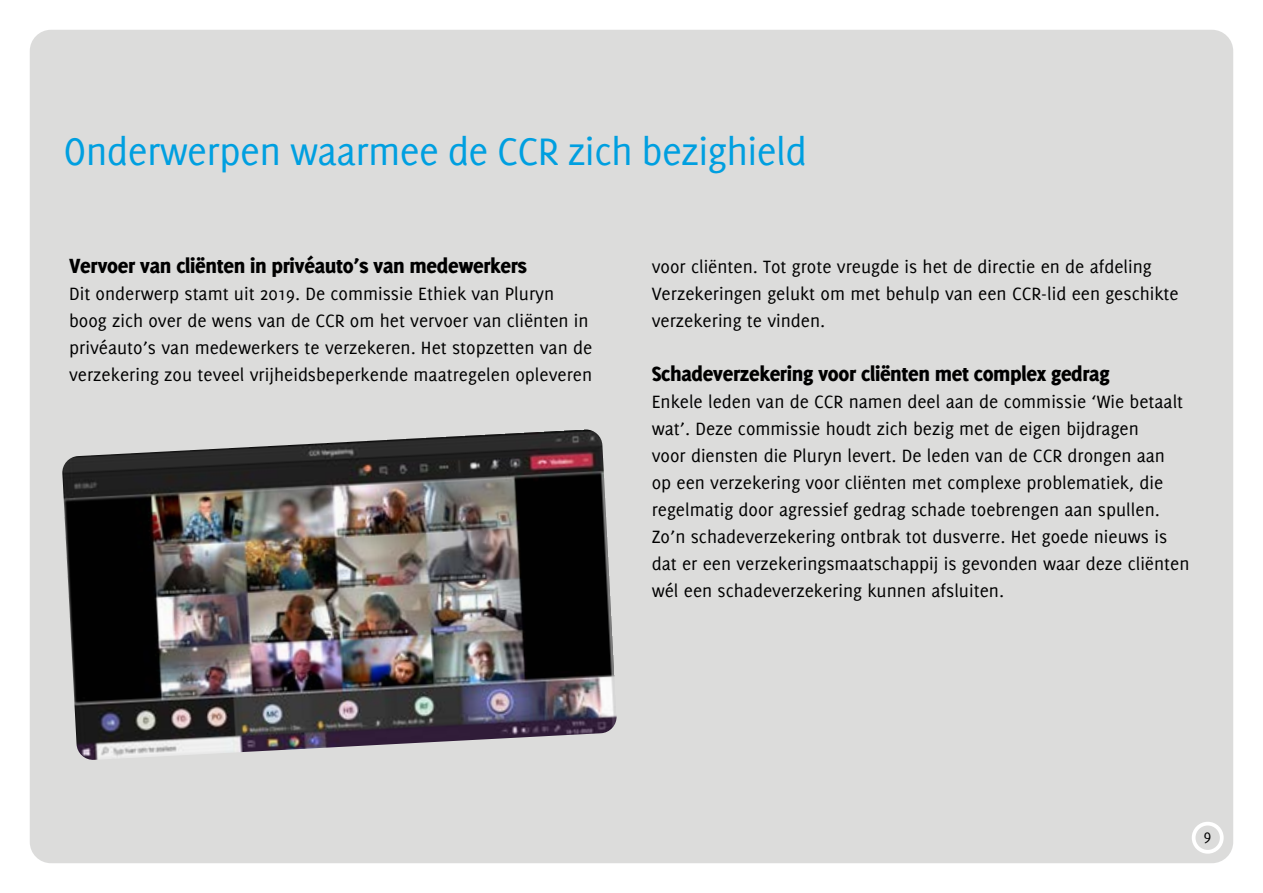
<style>
.page{position:relative;width:1263px;height:893px;background:#fff}
.page>*{position:absolute;margin:0;border:0;box-sizing:border-box;transform-origin:0 0}
.t1{font:42px "Delicious";letter-spacing:-.015em;color:#009fe0}
.t2{font:800 22.5px "Delicious";letter-spacing:-.015em;color:#000}
.t3{font:19.5px/27px "Delicious";color:#000}
.t4{font:16.5px "Delicious Small Caps";color:#000}
</style>
<div class="page">
<div style="left:30px;top:30px;width:1203px;height:833px;background:#dcdcdb;border-radius:21px"></div>
<img style="left:62px;top:429px;width:555px;height:331px">
<div style="left:1192px;top:822px;width:32px;height:32px;border:4px solid #fff;border-radius:50%"></div>
<h1 class="t1" style="left:63px;top:127px;width:745px">Onderwerpen waarmee de CCR zich bezighield</h1>
<p class="t2" style="left:69px;top:252px;width:459px">Vervoer van cliënten in privéauto’s van medewerkers</p>
<p class="t3" style="left:69px;top:280px;width:525px">Dit onderwerp stamt uit 2019. De commissie Ethiek van Pluryn boog zich over de wens van de CCR om het vervoer van cliënten in privéauto’s van medewerkers te verzekeren. Het stopzetten van de verzekering zou teveel vrijheidsbeperkende maatregelen opleveren</p>
<p class="t3" style="left:652px;top:253px;width:529px">voor cliënten. Tot grote vreugde is het de directie en de afdeling<br>Verzekeringen gelukt om met behulp van een CCR-lid een geschikte verzekering te vinden.</p>
<p class="t2" style="left:652px;top:360px;width:459px">Schadeverzekering voor cliënten met complex gedrag</p>
<p class="t3" style="left:652px;top:388px;width:539px">Enkele leden van de CCR namen deel aan de commissie ‘Wie betaalt wat’. Deze commissie houdt zich bezig met de eigen bijdragen<br>voor diensten die Pluryn levert. De leden van de CCR drongen aan<br>op een verzekering voor cliënten met complexe problematiek, die regelmatig door agressief gedrag schade toebrengen aan spullen.<br>Zo’n schadeverzekering ontbrak tot dusverre. Het goede nieuws is dat er een verzekeringsmaatschappij is gevonden waar deze cliënten wél een schadeverzekering kunnen afsluiten.</p>
<p class="t4" style="left:1204px;top:827px;width:9px">9</p>
</div>
